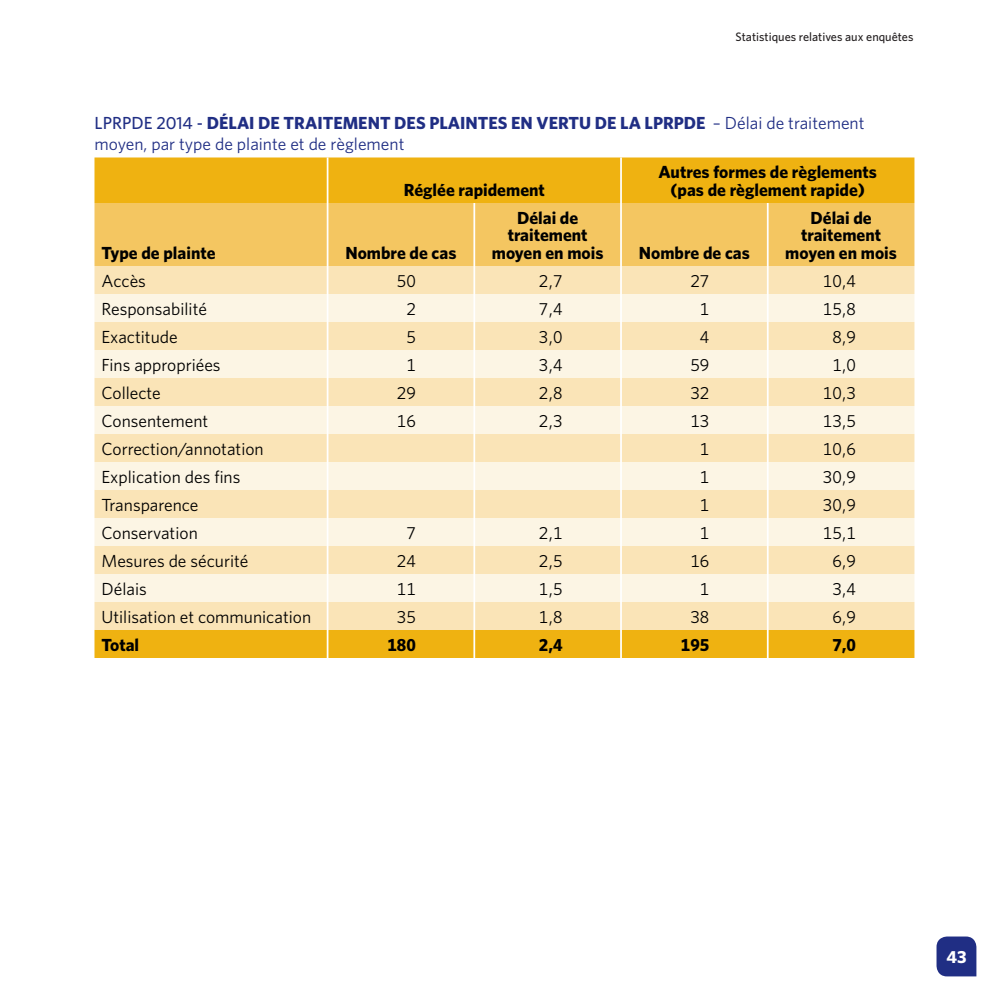
<style>
.page{position:relative;width:1008px;height:1008px;background:#fff}
.page>*{position:absolute;margin:0;border:0;box-sizing:border-box;transform-origin:0 0}
.t1{font:17.5px "Whitney";color:#000}
.t2{font:700 17.5px/17.5px "Whitney";color:#000;text-align:center}
.Subhead_2-fr{font:17.5px/21px "Whitney";color:#202e84}
.t3{font:700 17.5px "Whitney";color:#fff}
.t4{font:500 12.25px "Whitney";color:#231f20}
.s1{font-weight:500}
.s2{font-weight:700}
</style>
<div class="page">
<div style="left:94px;top:158px;width:820px;height:500px;background:#efb211"></div>
<div style="left:94px;top:203px;width:820px;height:63px;background:#f4c661"></div>
<div style="left:94px;top:266px;width:820px;height:364px;background:#fae4b7"></div>
<svg style="left:94px;top:294px;width:820px;height:308px;background:#fbedcf"></svg>
<hr style="left:327px;top:157px;width:1px;height:46px;background:#fff">
<hr style="left:620px;top:157px;width:2px;height:46px;background:#fff">
<hr style="left:327px;top:203px;width:1px;height:63px;background:#fff">
<hr style="left:473px;top:203px;width:2px;height:63px;background:#fff">
<hr style="left:620px;top:203px;width:2px;height:63px;background:#fff">
<hr style="left:767px;top:203px;width:2px;height:63px;background:#fff">
<hr style="left:473px;top:266px;width:2px;height:28px;background:#fff">
<hr style="left:620px;top:266px;width:2px;height:28px;background:#fff">
<hr style="left:767px;top:266px;width:2px;height:28px;background:#fff">
<hr style="left:473px;top:294px;width:2px;height:28px;background:#fff">
<hr style="left:620px;top:294px;width:2px;height:28px;background:#fff">
<hr style="left:767px;top:294px;width:2px;height:28px;background:#fff">
<hr style="left:473px;top:322px;width:2px;height:28px;background:#fff">
<hr style="left:620px;top:322px;width:2px;height:28px;background:#fff">
<hr style="left:767px;top:322px;width:2px;height:28px;background:#fff">
<hr style="left:473px;top:350px;width:2px;height:28px;background:#fff">
<hr style="left:620px;top:350px;width:2px;height:28px;background:#fff">
<hr style="left:767px;top:350px;width:2px;height:28px;background:#fff">
<hr style="left:473px;top:378px;width:2px;height:28px;background:#fff">
<hr style="left:620px;top:378px;width:2px;height:28px;background:#fff">
<hr style="left:767px;top:378px;width:2px;height:28px;background:#fff">
<hr style="left:473px;top:406px;width:2px;height:28px;background:#fff">
<hr style="left:620px;top:406px;width:2px;height:28px;background:#fff">
<hr style="left:767px;top:406px;width:2px;height:28px;background:#fff">
<hr style="left:473px;top:434px;width:2px;height:28px;background:#fff">
<hr style="left:620px;top:434px;width:2px;height:28px;background:#fff">
<hr style="left:767px;top:434px;width:2px;height:28px;background:#fff">
<hr style="left:473px;top:462px;width:2px;height:28px;background:#fff">
<hr style="left:620px;top:462px;width:2px;height:28px;background:#fff">
<hr style="left:767px;top:462px;width:2px;height:28px;background:#fff">
<hr style="left:473px;top:490px;width:2px;height:28px;background:#fff">
<hr style="left:620px;top:490px;width:2px;height:28px;background:#fff">
<hr style="left:767px;top:490px;width:2px;height:28px;background:#fff">
<hr style="left:473px;top:518px;width:2px;height:28px;background:#fff">
<hr style="left:620px;top:518px;width:2px;height:28px;background:#fff">
<hr style="left:767px;top:518px;width:2px;height:28px;background:#fff">
<hr style="left:473px;top:546px;width:2px;height:28px;background:#fff">
<hr style="left:620px;top:546px;width:2px;height:28px;background:#fff">
<hr style="left:767px;top:546px;width:2px;height:28px;background:#fff">
<hr style="left:473px;top:574px;width:2px;height:28px;background:#fff">
<hr style="left:620px;top:574px;width:2px;height:28px;background:#fff">
<hr style="left:767px;top:574px;width:2px;height:28px;background:#fff">
<hr style="left:473px;top:602px;width:2px;height:28px;background:#fff">
<hr style="left:620px;top:602px;width:2px;height:28px;background:#fff">
<hr style="left:767px;top:602px;width:2px;height:28px;background:#fff">
<svg style="left:327px;top:266px;width:1px;height:392px"></svg>
<hr style="left:473px;top:630px;width:2px;height:28px;background:#fff">
<hr style="left:620px;top:630px;width:2px;height:28px;background:#fff">
<hr style="left:767px;top:630px;width:2px;height:28px;background:#fff">
<div style="left:937px;top:937px;width:39px;height:39px;background:#202e84"></div>
<p class="t4" style="left:736px;top:30px;width:179px">Statistiques relatives aux enquêtes</p>
<p class="Subhead_2-fr" style="left:94px;top:113px;width:772px"><span class="s1">LPRPDE 2014 -</span> <span class="s2">DÉLAI DE TRAITEMENT DES PLAINTES EN VERTU DE LA LPRPDE</span> – Délai de traitement moyen, par type de plainte et de règlement</p>
<p class="t2" style="left:404px;top:181px;width:143px">Réglée rapidement</p>
<p class="t2" style="left:658px;top:163px;width:220px">Autres formes de règlements (pas de règlement rapide)</p>
<p class="t2" style="left:102px;top:244px;width:116px">Type de plainte</p>
<p class="t2" style="left:345px;top:244px;width:113px">Nombre de cas</p>
<p class="t2" style="left:492px;top:209px;width:113px">Délai de traitement moyen en mois</p>
<p class="t2" style="left:639px;top:244px;width:113px">Nombre de cas</p>
<p class="t2" style="left:785px;top:209px;width:113px">Délai de traitement moyen en mois</p>
<p class="t1" style="left:102px;top:271px;width:46px">Accès</p>
<p class="t1" style="left:397px;top:271px;width:20px">50</p>
<p class="t1" style="left:539px;top:271px;width:25px">2,7</p>
<p class="t1" style="left:690px;top:271px;width:20px">27</p>
<p class="t1" style="left:823px;top:271px;width:35px">10,4</p>
<p class="t1" style="left:102px;top:299px;width:107px">Responsabilité</p>
<p class="t1" style="left:406px;top:299px;width:11px">2</p>
<p class="t1" style="left:539px;top:299px;width:25px">7,4</p>
<p class="t1" style="left:700px;top:299px;width:11px">1</p>
<p class="t1" style="left:823px;top:299px;width:35px">15,8</p>
<p class="t1" style="left:102px;top:327px;width:78px">Exactitude</p>
<p class="t1" style="left:406px;top:327px;width:11px">5</p>
<p class="t1" style="left:539px;top:327px;width:25px">3,0</p>
<p class="t1" style="left:700px;top:327px;width:11px">4</p>
<p class="t1" style="left:832px;top:327px;width:25px">8,9</p>
<p class="t1" style="left:102px;top:355px;width:121px">Fins appropriées</p>
<p class="t1" style="left:406px;top:355px;width:11px">1</p>
<p class="t1" style="left:539px;top:355px;width:25px">3,4</p>
<p class="t1" style="left:690px;top:355px;width:20px">59</p>
<p class="t1" style="left:832px;top:355px;width:25px">1,0</p>
<p class="t1" style="left:102px;top:383px;width:61px">Collecte</p>
<p class="t1" style="left:397px;top:383px;width:20px">29</p>
<p class="t1" style="left:539px;top:383px;width:25px">2,8</p>
<p class="t1" style="left:690px;top:383px;width:20px">32</p>
<p class="t1" style="left:823px;top:383px;width:35px">10,3</p>
<p class="t1" style="left:102px;top:411px;width:108px">Consentement</p>
<p class="t1" style="left:397px;top:411px;width:20px">16</p>
<p class="t1" style="left:539px;top:411px;width:25px">2,3</p>
<p class="t1" style="left:690px;top:411px;width:20px">13</p>
<p class="t1" style="left:823px;top:411px;width:35px">13,5</p>
<p class="t1" style="left:102px;top:439px;width:164px">Correction/annotation</p>
<p class="t1" style="left:700px;top:439px;width:11px">1</p>
<p class="t1" style="left:823px;top:439px;width:35px">10,6</p>
<p class="t1" style="left:102px;top:467px;width:140px">Explication des fins</p>
<p class="t1" style="left:700px;top:467px;width:11px">1</p>
<p class="t1" style="left:823px;top:467px;width:35px">30,9</p>
<p class="t1" style="left:102px;top:495px;width:99px">Transparence</p>
<p class="t1" style="left:700px;top:495px;width:11px">1</p>
<p class="t1" style="left:823px;top:495px;width:35px">30,9</p>
<p class="t1" style="left:102px;top:523px;width:98px">Conservation</p>
<p class="t1" style="left:406px;top:523px;width:11px">7</p>
<p class="t1" style="left:539px;top:523px;width:25px">2,1</p>
<p class="t1" style="left:700px;top:523px;width:11px">1</p>
<p class="t1" style="left:823px;top:523px;width:35px">15,1</p>
<p class="t1" style="left:102px;top:551px;width:149px">Mesures de sécurité</p>
<p class="t1" style="left:397px;top:551px;width:20px">24</p>
<p class="t1" style="left:539px;top:551px;width:25px">2,5</p>
<p class="t1" style="left:690px;top:551px;width:20px">16</p>
<p class="t1" style="left:832px;top:551px;width:25px">6,9</p>
<p class="t1" style="left:102px;top:579px;width:47px">Délais</p>
<p class="t1" style="left:397px;top:579px;width:20px">11</p>
<p class="t1" style="left:539px;top:579px;width:25px">1,5</p>
<p class="t1" style="left:700px;top:579px;width:11px">1</p>
<p class="t1" style="left:832px;top:579px;width:25px">3,4</p>
<p class="t1" style="left:102px;top:607px;width:211px">Utilisation et communication</p>
<p class="t1" style="left:397px;top:607px;width:20px">35</p>
<p class="t1" style="left:539px;top:607px;width:25px">1,8</p>
<p class="t1" style="left:690px;top:607px;width:20px">38</p>
<p class="t1" style="left:832px;top:607px;width:25px">6,9</p>
<p class="t2" style="left:102px;top:636px;width:39px">Total</p>
<p class="t2" style="left:388px;top:636px;width:30px">180</p>
<p class="t2" style="left:539px;top:636px;width:25px">2,4</p>
<p class="t2" style="left:681px;top:636px;width:30px">195</p>
<p class="t2" style="left:832px;top:636px;width:25px">7,0</p>
<p class="t3" style="left:946px;top:946px;width:22px">43</p>
</div>
